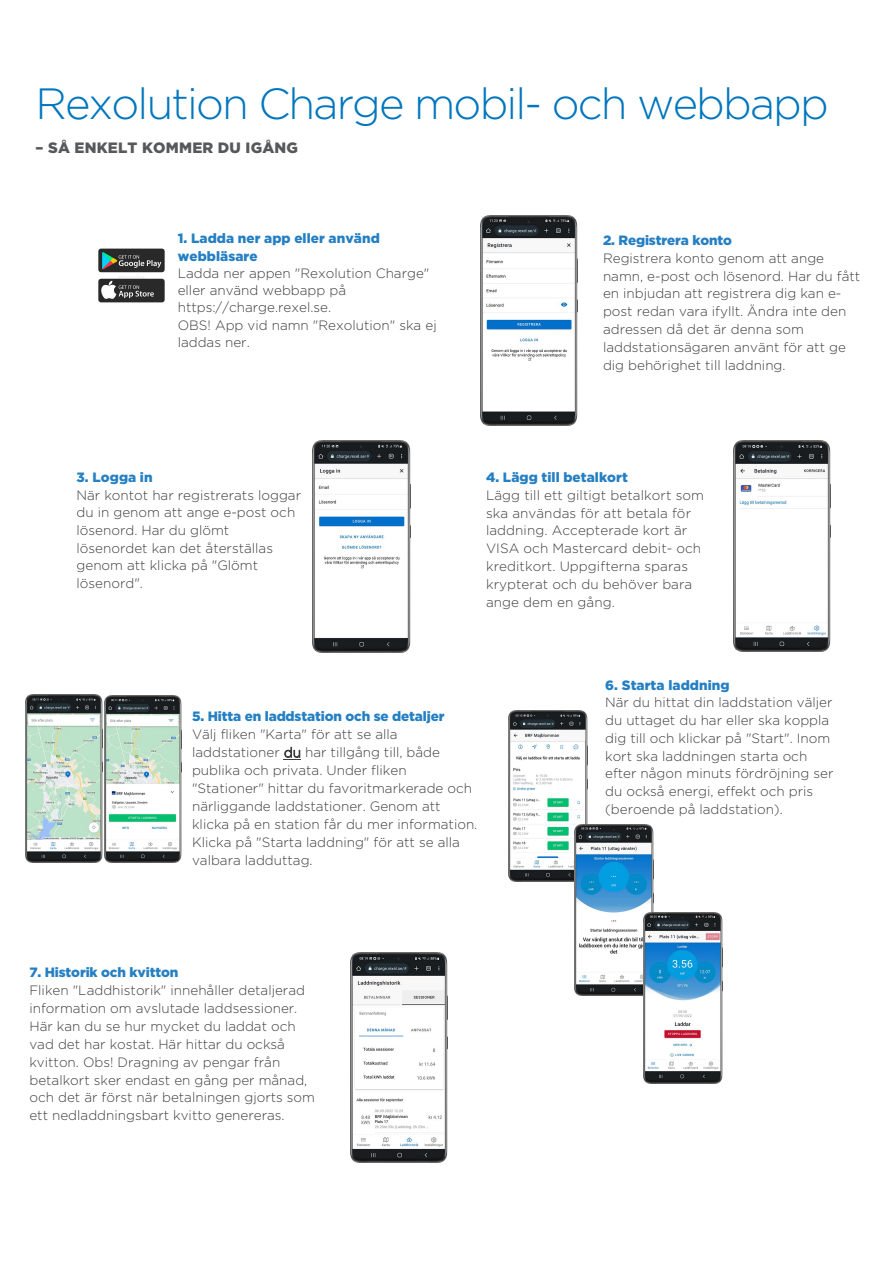
<style>
.page{position:relative;width:893px;height:1263px;background:#fff}
.page>*{position:absolute;margin:0;border:0;box-sizing:border-box;transform-origin:0 0}
.t1{font:300 43.5px "Gotham";letter-spacing:-.04em;color:#0076be}
.t2{font:900 15px "Gotham";letter-spacing:.015em;color:#57585a}
.Textrubrik{font:300 13.5px/17.9px "Gotham";color:#3e3e3f}
.t3{font:900 13.5px "Gotham";letter-spacing:-.01em;color:#257fc3}
.s1{font-style:inherit}
.s2{font-weight:900;color:#257fc3}
</style>
<div class="page">
<img style="left:98px;top:248px;width:67px;height:55px">
<img style="left:481px;top:216px;width:97px;height:210px">
<img style="left:313px;top:440px;width:98px;height:212px">
<img style="left:734px;top:441px;width:97px;height:210px">
<img style="left:25px;top:695px;width:156px;height:167px">
<img style="left:509px;top:710px;width:79px;height:172px">
<img style="left:574px;top:825px;width:79px;height:171px">
<img style="left:643px;top:912px;width:79px;height:171px">
<svg style="left:284px;top:759px;width:17px;height:1px"></svg>
<img style="left:351px;top:952px;width:96px;height:210px">
<p class="t1" style="left:35px;top:80px;width:795px"><span class="s1">Rex</span>olution Charge mobil- och webbapp</p>
<p class="t2" style="left:35px;top:139px;width:264px">– SÅ ENKELT KOMMER DU IGÅNG</p>
<p class="Textrubrik" style="left:178px;top:230px;width:260px;line-height:17.2px"><span class="s2">1. Ladda ner app eller använd webbläsare<br></span>Ladda ner appen "Rexolution Charge" eller använd webbapp på https://charge.rexel.se.<br>OBS! App vid namn "Rexolution" ska ej laddas ner.</p>
<p class="Textrubrik" style="left:603px;top:231px;width:259px"><span class="s2">2. Registrera konto<br></span>Registrera konto genom att ange namn, e-post och lösenord. Har du fått en inbjudan att registrera dig kan e&shy;post redan vara ifyllt. Ändra inte den adressen då det är denna som laddstationsägaren använt för att ge dig behörighet till laddning.</p>
<p class="Textrubrik" style="left:77px;top:468px;width:226px"><span class="s2">3. Logga in<br></span>När kontot har registrerats loggar du in genom att ange e-post och lösenord. Har du glömt lösenordet kan det återställas genom att klicka på "Glömt lösenord".</p>
<p class="Textrubrik" style="left:486px;top:468px;width:219px"><span class="s2">4. Lägg till betalkort<br></span>Lägg till ett giltigt betalkort som ska användas för att betala för laddning. Accepterade kort är<br>VISA och Mastercard debit- och kreditkort. Uppgifterna sparas krypterat och du behöver bara ange dem en gång.</p>
<p class="t3" style="left:192px;top:709px;width:254px">5. Hitta en laddstation och se detaljer</p>
<p class="Textrubrik" style="left:192px;top:725px;width:287px">Välj fliken "Karta" för att se alla laddstationer du har tillgång till, både publika och privata. Under fliken "Stationer" hittar du favoritmarkerade och närliggande laddstationer. Genom att klicka på en station får du mer information.<br>Klicka på "Starta laddning" för att se alla valbara ladduttag.</p>
<p class="Textrubrik" style="left:29px;top:963px;width:287px"><span class="s2">7. Historik och kvitton<br></span>Fliken "Laddhistorik" innehåller detaljerad information om avslutade laddsessioner.<br>Här kan du se hur mycket du laddat och vad det har kostat. Här hittar du också kvitton. Obs! Dragning av pengar från betalkort sker endast en gång per månad, och det är först när betalningen gjorts som ett nedladdningsbart kvitto genereras.</p>
<p class="t3" style="left:605px;top:677px;width:126px">6. Starta laddning</p>
<p class="Textrubrik" style="left:605px;top:694px;width:230px">När du hittat din laddstation väljer du uttaget du har eller ska koppla dig till och klickar på "Start". Inom kort ska laddningen starta och efter någon minuts fördröjning ser du också energi, effekt och pris (beroende på laddstation).</p>
</div>
